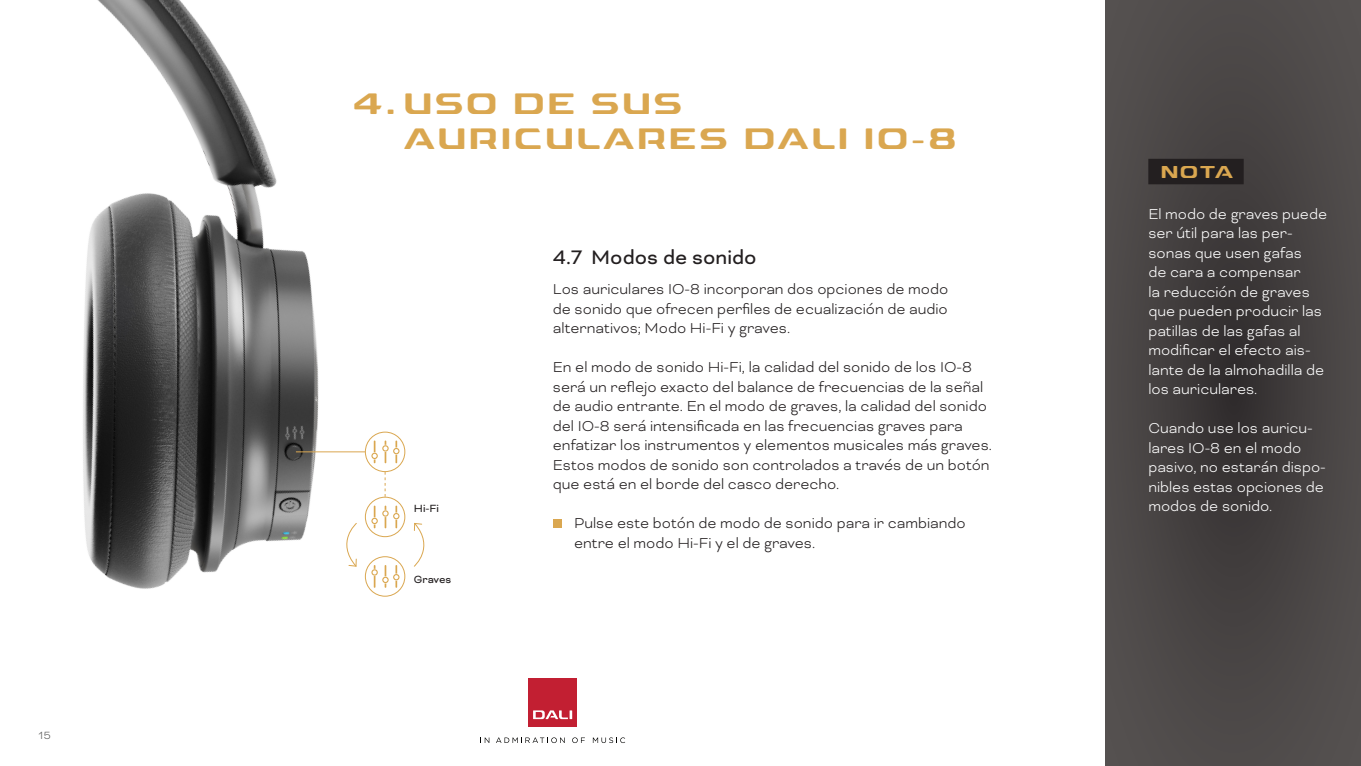
<style>
.page{position:relative;width:1361px;height:766px;background:#fff}
.page>*{position:absolute;margin:0;border:0;box-sizing:border-box;transform-origin:0 0}
.Heading_Level_1_EN_not_in_ToC{font:700 36px/34.5px "Dali Font 2";letter-spacing:.1em;color:#daa750}
.Heading_Level_2{font:22.5px "Bicyclette";color:#231f20}
.Note_Heading{font:700 21px "Dali Font 2";color:#daa750}
.Body{font:300 16.5px/19.5px "Bicyclette";color:#231f20;text-align:justify}
.Note_Body{font:300 16.5px/19.5px "Bicyclette";color:#fff}
.Body_List{font:300 16.5px/19.5px "Bicyclette";color:#231f20}
.DALI_Label_black{font:12px "Bicyclette";color:#231f20}
.t1{font:300 12px "Bicyclette";color:#575756}
</style>
<div class="page">
<svg style="left:1106px;top:0;width:255px;height:765px;background:#484444"></svg>
<img style="left:83px;top:0;width:446px;height:693px">
<hr style="left:296px;top:451px;width:69px;height:1px;background:#daa750">
<svg style="left:385px;top:472px;width:1px;height:24px"></svg>
<svg style="left:365px;top:497px;width:40px;height:39px"></svg>
<div style="left:365px;top:496px;width:40px;height:41px;border:1px solid #daa750;border-radius:50%"></div>
<svg style="left:371px;top:505px;width:28px;height:23px"></svg>
<svg style="left:365px;top:556px;width:40px;height:40px"></svg>
<div style="left:365px;top:556px;width:40px;height:40px;border:1px solid #daa750;border-radius:50%"></div>
<svg style="left:371px;top:565px;width:28px;height:22px"></svg>
<svg style="left:335px;top:522px;width:22px;height:45px"></svg>
<svg style="left:413px;top:522px;width:22px;height:44px"></svg>
<svg style="left:365px;top:432px;width:40px;height:39px"></svg>
<div style="left:365px;top:431px;width:40px;height:41px;border:1px solid #daa750;border-radius:50%"></div>
<svg style="left:371px;top:440px;width:28px;height:23px"></svg>
<div style="left:1148px;top:159px;width:95px;height:25px;background:#231f20"></div>
<div style="left:553px;top:519px;width:9px;height:9px;background:#daa750"></div>
<div style="left:529px;top:678px;width:48px;height:48px;background:#c21f32"></div>
<svg style="left:533px;top:710px;width:39px;height:9px"></svg>
<svg style="left:480px;top:737px;width:9px;height:5px"></svg>
<svg style="left:496px;top:737px;width:69px;height:5px"></svg>
<svg style="left:572px;top:737px;width:13px;height:5px"></svg>
<svg style="left:593px;top:737px;width:32px;height:5px"></svg>
<p class="t1" style="left:39px;top:728px;width:14px">15</p>
<p class="Heading_Level_1_EN_not_in_ToC" style="left:404px;top:85px;width:553px;text-indent:-51px">4. USO DE SUS<br>AURICULARES DALI IO-8</p>
<p class="DALI_Label_black" style="left:414px;top:502px;width:27px">Hi-Fi</p>
<p class="DALI_Label_black" style="left:414px;top:572px;width:39px">Graves</p>
<p class="Heading_Level_2" style="left:553px;top:244px;width:205px">4.7 Modos de sonido</p>
<p class="Body" style="left:553px;top:279px;width:397px">Los auriculares IO-8 incorporan dos opciones de modo de sonido que ofrecen perfiles de ecualización de audio alternativos; Modo Hi-Fi y graves.</p>
<p class="Body" style="left:553px;top:357px;width:440px;text-align:left">En el modo de sonido Hi-Fi, la calidad del sonido de los IO-8 será un reflejo exacto del balance de frecuencias de la señal de audio entrante. En el modo de graves, la calidad del sonido del IO-8 será intensificada en las frecuencias graves para enfatizar los instrumentos y elementos musicales más graves.<br>Estos modos de sonido son controlados a través de un botón que está en el borde del casco derecho.</p>
<p class="Body_List" style="left:574px;top:513px;width:393px">Pulse este botón de modo de sonido para ir cambiando entre el modo Hi-Fi y el de graves.</p>
<p class="Note_Heading" style="left:1161px;top:161px;width:73px">NOTA</p>
<p class="Note_Body" style="left:1148px;top:204px;width:180px">El modo de graves puede ser útil para las per&shy;sonas que usen gafas<br>de cara a compensar<br>la reducción de graves que pueden producir las patillas de las gafas al modificar el efecto ais&shy;lante de la almohadilla de los auriculares.</p>
<p class="Note_Body" style="left:1148px;top:418px;width:179px">Cuando use los auricu&shy;lares IO-8 en el modo pasivo, no estarán dispo&shy;nibles estas opciones de modos de sonido.</p>
</div>
